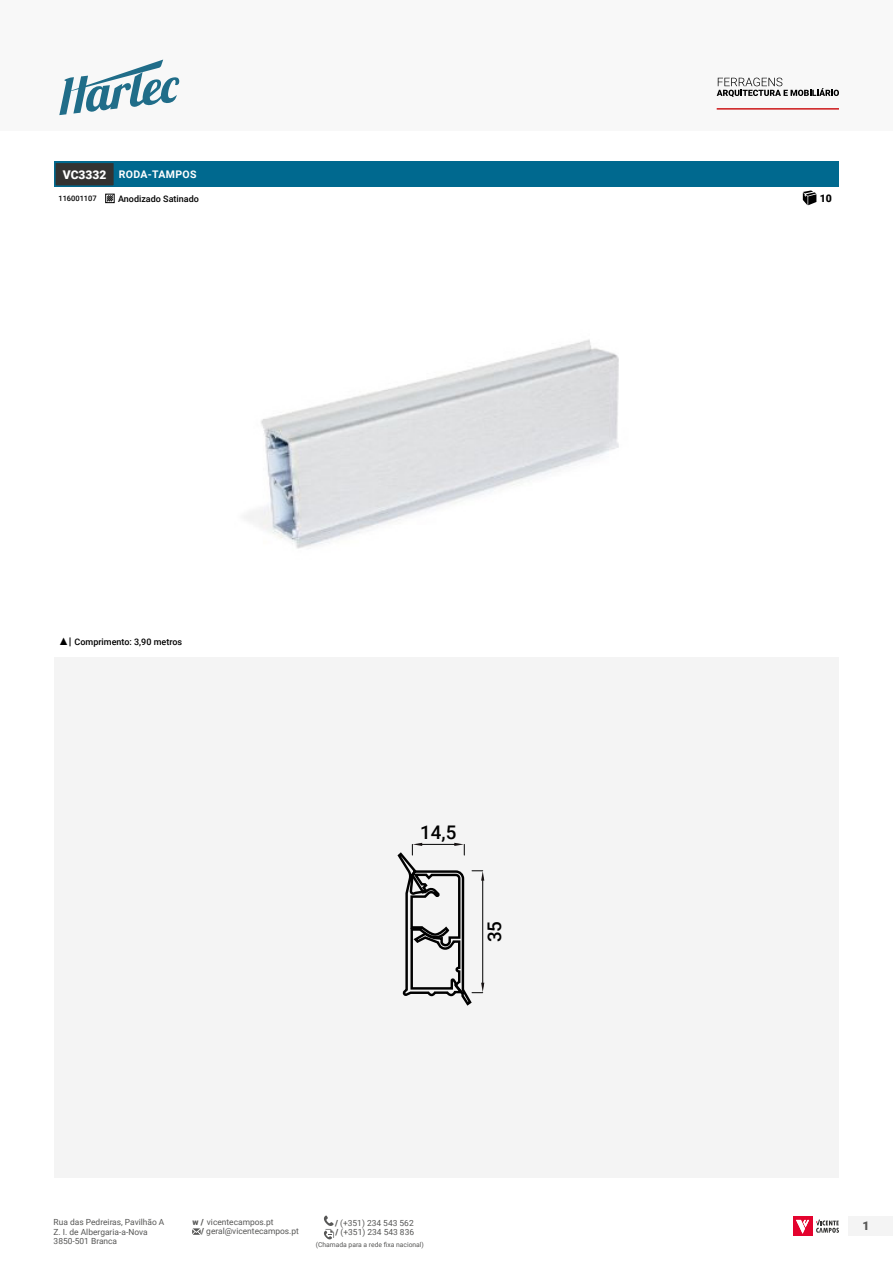
<style>
.page{position:relative;width:893px;height:1263px;background:#fff}
.page>*{position:absolute;margin:0;border:0;box-sizing:border-box;transform-origin:0 0}
.t1{font:500 18.75px "Roboto";color:#000}
.t2{font:900 12px "Roboto";color:#575756}
.t3{font:700 10.5px "Roboto";letter-spacing:.035em;color:#fff}
.t4{font:900 10.5px "Roboto";color:#000}
.t5{font:500 9px "Roboto";color:#000}
.t6{font:8.4px/9.6px "Roboto";color:#575756}
.t7{font:500 7.5px "Roboto";color:#000}
.t8{font:6.75px "Roboto";color:#575756}
.s1{font-weight:900;font-size:12px}
.s2{font-family:"Times New Roman";font-weight:400;font-size:10.5px}
.s3{font-weight:900;font-size:10.5px}
.s4{font-weight:900}
</style>
<div class="page">
<div style="left:0;top:0;width:893px;height:131px;background:#f8f8f8"></div>
<svg style="left:59px;top:60px;width:120px;height:55px"></svg>
<div style="left:849px;top:1216px;width:44px;height:20px;background:#f4f4f4"></div>
<svg style="left:717px;top:78px;width:122px;height:19px"></svg>
<hr style="left:717px;top:108px;width:122px;height:2px;background:#cd1719">
<div style="left:793px;top:1216px;width:19px;height:20px;background:#e4032e"></div>
<svg style="left:796px;top:1220px;width:13px;height:14px"></svg>
<svg style="left:816px;top:1219px;width:23px;height:14px"></svg>
<svg style="left:192px;top:1228px;width:9px;height:7px"></svg>
<svg style="left:324px;top:1215px;width:10px;height:24px"></svg>
<img style="left:91px;top:192px;width:720px;height:466px">
<div style="left:54px;top:162px;width:785px;height:25px;background:#00698f"></div>
<div style="left:54px;top:162px;width:61px;height:25px;background:#333332;border:2px solid #00698f"></div>
<svg style="left:803px;top:190px;width:13px;height:15px"></svg>
<svg style="left:105px;top:194px;width:10px;height:9px"></svg>
<div style="left:54px;top:658px;width:785px;height:520px;background:#f4f4f4"></div>
<svg style="left:397px;top:843px;width:87px;height:163px"></svg>
<p class="t3" style="left:63px;top:167px;width:135px"><span class="s1">VC3332</span> RODA-TAMPOS</p>
<p class="t7" style="left:58px;top:193px;width:40px">116001107</p>
<p class="t5" style="left:118px;top:192px;width:82px">Anodizado Satinado</p>
<p class="t5" style="left:58px;top:636px;width:125px"><span class="s2">▲</span><span class="s3">|</span> Comprimento: 3,90 metros</p>
<h1 class="t1" style="left:420px;top:819px;width:38px">14,5</h1>
<h1 class="t1" style="left:481px;top:942px;width:23px;rotate:-90deg">35</h1>
<p class="t6" style="left:54px;top:1217px;width:112px">Rua das Pedreiras, Pavilhão A</p>
<p class="t6" style="left:335px;top:1217px;width:80px"><span class="s4">/</span> (+351) 234 543 562</p>
<p class="t6" style="left:54px;top:1226px;width:96px">Z. I. de Albergaria-a-Nova<br>3850-501 Branca</p>
<p class="t6" style="left:201px;top:1217px;width:99px;line-height:9.1px;text-indent:-9px"><span class="s4">w /</span> vicentecampos.pt<br><span class="s4">/</span> geral@vicentecampos.pt</p>
<p class="t6" style="left:336px;top:1227px;width:80px"><span class="s4">/</span> (+351) 234 543 836</p>
<p class="t8" style="left:316px;top:1240px;width:110px">(Chamada para a rede fixa nacional)</p>
<p class="t4" style="left:820px;top:191px;width:14px">10</p>
<h2 class="t2" style="left:862px;top:1217px;width:8px">1</h2>
</div>
